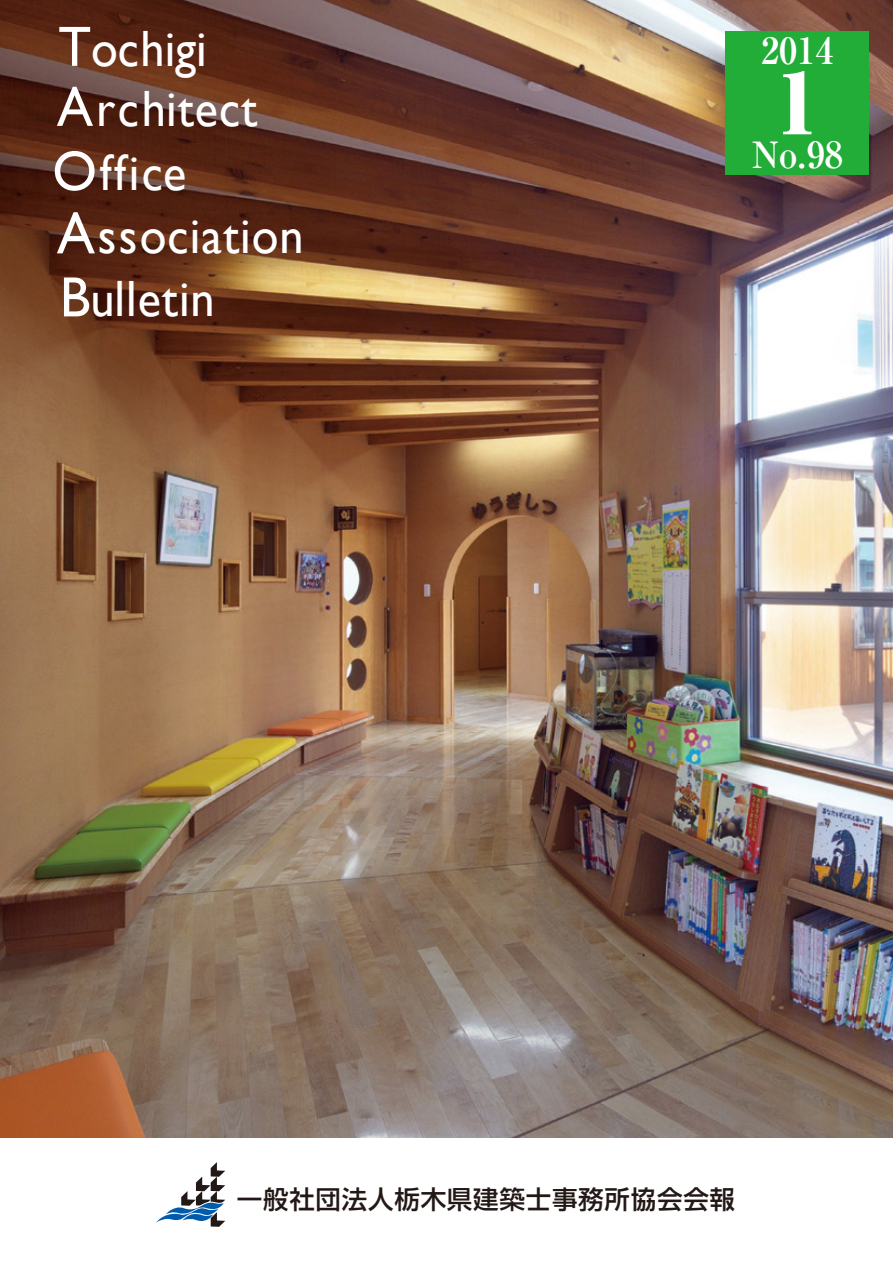
<style>
.page{position:relative;width:893px;height:1263px;background:#fff}
.page>*{position:absolute;margin:0;border:0;box-sizing:border-box;transform-origin:0 0}
.t1{font:900 81.45px "Ryumin Pr 6 N";color:#fff}
.t2{font:51px/63px "Gill Sans";letter-spacing:.02em;color:#fff;scale:.95 1}
.t3{font:700 36.15px "Ryumin Pr 6 N";color:#fff}
.t4{font:500 25.5px "Shin Go Pr 6 N";letter-spacing:.03em;color:#221815}
.s1{font-size:57px}
.s2{font-size:60px}
</style>
<div class="page">
<img style="left:1px;top:0;width:892px;height:1138px">
<svg style="left:156px;top:1162px;width:69px;height:65px"></svg>
<div style="left:725px;top:31px;width:144px;height:144px;background:#22ac38"></div>
<p class="t2" style="left:57px;top:18px;width:213px;line-height:60px"><span class="s1">T</span>ochigi<br><span class="s1">A</span>rchitect</p>
<p class="t2" style="left:52px;top:141px;width:266px"><span class="s1">O</span>ffice<br><span class="s2">A</span>ssociation<br><span class="s1">B</span>ulletin</p>
<p class="t3" style="left:761px;top:22px;width:74px">2014</p>
<h1 class="t1" style="left:777px;top:39px;width:42px">1</h1>
<p class="t3" style="left:752px;top:126px;width:93px">No.98</p>
<p class="t4" style="left:237px;top:1178px;width:500px">一般社団法人栃木県建築士事務所協会会報</p>
</div>
